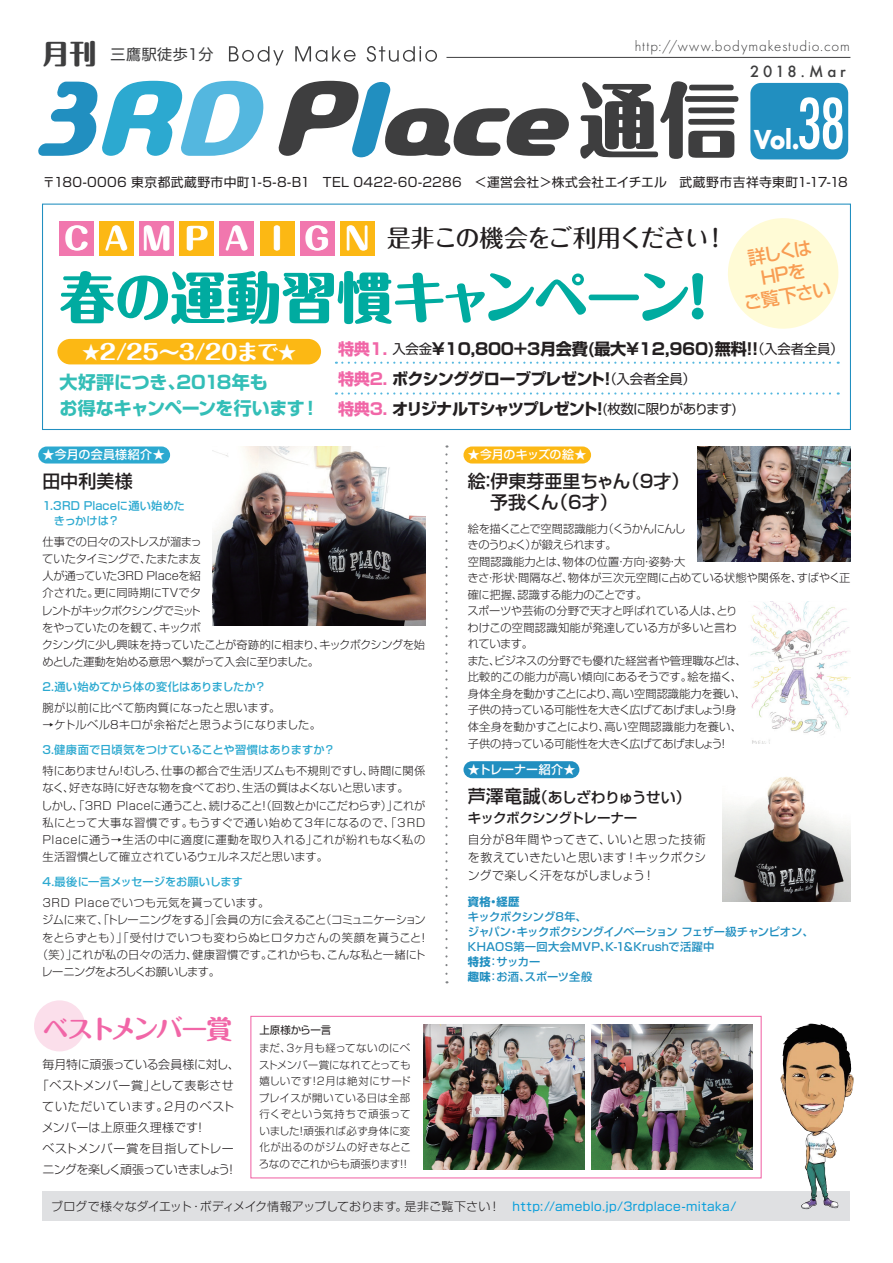
<style>
.page{position:relative;width:893px;height:1263px;background:#fff}
.page>*{position:absolute;margin:0;border:0;box-sizing:border-box;transform-origin:0 0}
.t1{font:800 81px "Maru Fo Pro";color:#3e3e3f}
.t2{font:500 condensed 67.5px "Futura";color:#fff;scale:.9 1}
.t3{font:800 55.5px "Maru Fo Pro";letter-spacing:-.02em;color:#00aba0}
.t4{font:800 30px "Maru Fo Pro";letter-spacing:.475em;color:#fff}
.t5{font:700 26.25px "Maru Fo Pro";letter-spacing:-.11em;color:#f166a7}
.t6{font:700 25.35px "Futura";color:#fff;scale:.9 1}
.t7{font:500 24px "Maru Fo Pro";letter-spacing:-.05em;color:#231f20}
.t8{font:800 21px "Maru Fo Pro";letter-spacing:-.035em;color:#fff}
.t9{font:500 18.15px/21.8px "Shin Go Pro";color:#f89d53;text-align:center}
.t10{font:700 18px/25.5px "Shin Go Pro";letter-spacing:-.015em;color:#33beb7}
.t11{font:500 18px/21px "Shin Go Pro";color:#231f20}
.t12{font:700 16.2px/30px "Shin Go Pro";letter-spacing:-.035em;color:#231f20}
.t13{font:300 15px "Futura PT";letter-spacing:.06em;color:#3e3e3f}
.t14{font:500 15px "Shin Go Pro";letter-spacing:-.065em;color:#231f20}
.t15{font:15px "Shin Go Pro";letter-spacing:.035em;color:#3e3e3f}
.t16{font:500 15px "Futura";letter-spacing:.25em;color:#3e3e3f}
.t17{font:500 13.5px "Shin Go Pro";letter-spacing:-.03em;color:#231f20}
.t18{font:12.75px "Shin Go Pro";letter-spacing:.025em;color:#231f20}
.t19{font:300 12px/18px "Shin Go Pro";color:#231f20;text-align:justify}
.t20{font:300 12px "Shin Go Pro";letter-spacing:-.09em;color:#231f20}
.t21{font:300 12px "Shin Go Pro";letter-spacing:-.03em;color:#231f20}
.t22{font:300 12px "Shin Go Pro";letter-spacing:.02em;color:#231f20}
.t23{font:300 12px "Shin Go Pro";letter-spacing:.065em;color:#231f20}
.t24{font:300 12px "Shin Go Pro";letter-spacing:.03em;color:#231f20}
.t25{font:500 12px "Shin Go Pro";letter-spacing:.025em;color:#fff}
.t26{font:500 12px "Shin Go Pro";letter-spacing:-.025em;color:#fff}
.t27{font:500 12px "Shin Go Pro";letter-spacing:.005em;color:#fff}
.t28{font:300 11.25px/16.5px "Shin Go Pro";letter-spacing:-.01em;color:#231f20}
.t29{font:300 11.25px/17.2px "Shin Go Pro";letter-spacing:-.03em;color:#231f20}
.t30{font:500 11.25px/14.2px "Shin Go Pro";letter-spacing:.005em;color:#2ca9d0}
.t31{font:500 11.25px/15px "Shin Go Pro";letter-spacing:-.015em;color:#218fc0}
.t32{font:300 11.25px "Shin Go Pro";letter-spacing:.01em;color:#231f20}
.t33{font:300 11.25px "Shin Go Pro";letter-spacing:.04em;color:#231f20}
.t34{font:300 11.25px "Shin Go Pro";letter-spacing:.03em;color:#231f20}
.t35{font:300 11.25px "Shin Go Pro";letter-spacing:.02em;color:#231f20}
.t36{font:300 11.25px "Shin Go Pro";letter-spacing:-.065em;color:#231f20}
.t37{font:700 11.25px "Shin Go Pro";color:#218fc0}
.t38{font:300 10.5px/16.5px "Shin Go Pro";letter-spacing:.005em;color:#231f20;text-align:justify}
.t39{font:10.5px "Shin Go Pro";letter-spacing:-.005em;color:#231f20}
.s1{font-family:"Maru Fo Pro";font-weight:800;font-size:27px}
.s2{font-size:18px}
.s3{color:#f166a7}
.s4{font-weight:400;font-size:13.5px}
.s5{font-weight:700}
.s6{font-weight:400;color:#069edb}
</style>
<div class="page">
<div style="left:42px;top:204px;width:809px;height:226px;border:1px solid #218fc0"></div>
<hr style="left:446px;top:57px;width:404px;height:1px;background:#3e3e3f">
<svg style="left:38px;top:81px;width:226px;height:75px"></svg>
<svg style="left:278px;top:81px;width:291px;height:76px"></svg>
<div style="left:750px;top:83px;width:98px;height:76px;background:#218fc0;border-radius:11px"></div>
<svg style="left:229px;top:46px;width:55px;height:19px"></svg>
<svg style="left:295px;top:46px;width:61px;height:16px"></svg>
<svg style="left:367px;top:46px;width:70px;height:16px"></svg>
<div style="left:340px;top:221px;width:34px;height:34px;background:#fcb814"></div>
<div style="left:300px;top:221px;width:34px;height:34px;background:#f177ae"></div>
<div style="left:260px;top:221px;width:34px;height:34px;background:#fcb814"></div>
<div style="left:220px;top:221px;width:34px;height:34px;background:#f177ae"></div>
<div style="left:180px;top:221px;width:34px;height:34px;background:#fcb814"></div>
<div style="left:140px;top:221px;width:34px;height:34px;background:#f177ae"></div>
<div style="left:100px;top:221px;width:34px;height:34px;background:#fcb814"></div>
<div style="left:60px;top:221px;width:34px;height:34px;background:#f177ae"></div>
<div style="left:43px;top:1191px;width:807px;height:29px;background:#dfe0e2"></div>
<svg style="left:445px;top:445px;width:3px;height:529px"></svg>
<div style="left:38px;top:446px;width:132px;height:17px;background:#2ca9d0;border-radius:9px"></div>
<div style="left:463px;top:446px;width:128px;height:17px;background:#fcb814;border-radius:9px"></div>
<div style="left:57px;top:339px;width:264px;height:25px;background:#fcb814;border-radius:13px"></div>
<svg style="left:728px;top:218px;width:111px;height:111px"></svg>
<svg style="left:336px;top:362px;width:503px;height:2px"></svg>
<svg style="left:336px;top:392px;width:503px;height:3px"></svg>
<img style="left:213px;top:446px;width:212px;height:179px">
<img style="left:723px;top:776px;width:127px;height:125px">
<div style="left:463px;top:761px;width:116px;height:17px;background:#218fc0;border-radius:9px"></div>
<img style="left:750px;top:602px;width:100px;height:142px">
<img style="left:697px;top:446px;width:153px;height:115px">
<div style="left:34px;top:1000px;width:51px;height:51px;background:#fbdfeb;border-radius:50%"></div>
<img style="left:780px;top:1024px;width:31px;height:186px">
<div style="left:250px;top:1016px;width:512px;height:162px;background:#fff;border:1px solid #f166a7"></div>
<img style="left:591px;top:1025px;width:162px;height:144px">
<img style="left:423px;top:1025px;width:162px;height:144px">
<h3 class="t15" style="left:43px;top:42px;width:173px"><span class="s1">月刊</span> 三鷹駅徒歩１分</h3>
<h3 class="t13" style="left:635px;top:38px;width:217px">http://www.bodymakestudio.com</h3>
<h1 class="t1" style="left:579px;top:55px;width:163px">通信</h1>
<h3 class="t16" style="left:750px;top:61px;width:97px">2018.Mar</h3>
<h2 class="t2" style="left:797px;top:82px;width:55px">38</h2>
<h3 class="t6" style="left:754px;top:122px;width:52px">Vol.</h3>
<p class="t18" style="left:43px;top:172px;width:807px">〒180-0006 東京都武蔵野市中町1-5-8-B1　TEL 0422-60-2286　＜運営会社＞株式会社エイチエル　武蔵野市吉祥寺東町1-17-18</p>
<h3 class="t4" style="left:64px;top:214px;width:307px">CAMPA I GN</h3>
<h3 class="t7" style="left:387px;top:219px;width:342px">是非この機会をご利用ください！</h3>
<h3 class="t3" style="left:60px;top:253px;width:667px">春の運動習慣キャンペーン！</h3>
<h3 class="t8" style="left:82px;top:336px;width:215px"><span class="s2">★</span>2/25～3/20まで<span class="s2">★</span></h3>
<h3 class="t9" style="left:734px;top:247px;width:89px;rotate:-10deg">詳しくは<br>HPを<br>ご覧下さい</h3>
<h3 class="t12" style="left:338px;top:332px;width:507px"><span class="s3">特典1.</span> <span class="s4">入会金</span>¥10,800＋3月会費(最大¥12,960)無料！！<span class="s4">（入会者全員）</span><span class="s3">特典2.</span> ボクシンググローブプレゼント！<span class="s4">（入会者全員）<br></span><span class="s3">特典3.</span> オリジナルTシャツプレゼント！<span class="s4">(枚数に限りがあります)</span></h3>
<h3 class="t10" style="left:60px;top:368px;width:261px">大好評につき、2018年も<br>お得なキャンペーンを行います！</h3>
<p class="t25" style="left:43px;top:445px;width:124px">★今月の会員様紹介★</p>
<h3 class="t11" style="left:43px;top:468px;width:92px">田中利美様</h3>
<p class="t30" style="left:54px;top:498px;width:133px;text-indent:-11px">1.3RD Placeに通い始めたきっかけは？</p>
<p class="t29" style="left:42px;top:531px;width:385px">仕事での日々のストレスが溜まっ<br>ていたタイミングで、たまたま友<br>人が通っていた3RD Placeを紹<br>介された。更に同時期にTVでタ<br>レントがキックボクシングでミット<br>をやっていたのを観て、キックボ<br>クシングに少し興味を持っていたことが奇跡的に相まり、キックボクシングを始めとした運動を始める意思へ繋がって入会に至りました。</p>
<p class="t30" style="left:43px;top:678px;width:225px">2.通い始めてから体の変化はありましたか？</p>
<p class="t35" style="left:43px;top:699px;width:239px">腕が以前に比べて筋肉質になったと思います。</p>
<p class="t28" style="left:43px;top:715px;width:280px">→ケトルベル8キロが余裕だと思うようになりました。</p>
<p class="t30" style="left:43px;top:741px;width:294px">3.健康面で日頃気をつけていることや習慣はありますか？</p>
<p class="t28" style="left:41px;top:761px;width:386px;line-height:17.2px">特にありません！むしろ、仕事の都合で生活リズムも不規則ですし、時間に関係なく、好きな時に好きな物を食べており、生活の質はよくないと思います。<br>しかし、「3RD Placeに通うこと、続けること！（回数とかにこだわらず）」これが私にとって大事な習慣です。もうすぐで通い始めて3年になるので、「3RD Placeに通う→生活の中に適度に運動を取り入れる」これが紛れもなく私の生活習慣として確立されているウェルネスだと思います。</p>
<p class="t30" style="left:43px;top:873px;width:202px">4.最後に一言メッセージをお願いします</p>
<p class="t34" style="left:43px;top:894px;width:228px">3RD Placeでいつも元気を貰っています。</p>
<p class="t29" style="left:42px;top:910px;width:385px">ジムに来て、「トレーニングをする」「会員の方に会えること（コミュニケーション</p>
<p class="t33" style="left:42px;top:928px;width:388px">をとらずとも）」「受付けでいつも変わらぬヒロタカさんの笑顔を貰うこと！</p>
<p class="t32" style="left:37px;top:945px;width:390px">（笑）」これが私の日々の活力、健康習慣です。これからも、こんな私と一緒にト</p>
<p class="t36" style="left:42px;top:963px;width:180px">レーニングをよろしくお願いします。</p>
<h3 class="t5" style="left:43px;top:1008px;width:192px">ベストメンバー賞</h3>
<p class="t39" style="left:259px;top:1021px;width:73px">上原様から一言</p>
<p class="t38" style="left:259px;top:1038px;width:153px">まだ、3ヶ月も経ってないのにベストメンバー賞になれてとっても嬉しいです！2月は絶対にサードプレイスが開いている日は全部行くぞという気持ちで頑張っていました！頑張れば必ず身体に変化が出るのがジムの好きなところなのでこれからも頑張ります！！</p>
<p class="t21" style="left:43px;top:1055px;width:199px">毎月特に頑張っている会員様に対し、</p>
<p class="t22" style="left:37px;top:1076px;width:198px">「ベストメンバー賞」として表彰させ</p>
<p class="t23" style="left:42px;top:1097px;width:194px">ていただいています。2月のベスト</p>
<p class="t19" style="left:42px;top:1117px;width:166px">メンバーは上原亜久理様です！</p>
<p class="t24" style="left:43px;top:1139px;width:193px">ベストメンバー賞を目指してトレー</p>
<p class="t20" style="left:42px;top:1160px;width:196px">ニングを楽しく頑張っていきましょう！</p>
<p class="t26" style="left:468px;top:445px;width:120px">★今月のキッズの絵★</p>
<h3 class="t11" style="left:490px;top:468px;width:201px;text-indent:-22px">絵：伊東芽亜里ちゃん（9才）予我くん（6才）</h3>
<p class="t28" style="left:467px;top:519px;width:385px">絵を描くことで空間認識能力（くうかんにんし<br>きのうりょく）が鍛えられます。<br>空間認識能力とは、物体の位置・方向・姿勢・大<br>きさ・形状・間隔など、物体が三次元空間に占めている状態や関係を、すばやく正確に把握、認識する能力のことです。<br>スポーツや芸術の分野で天才と呼ばれている人は、とり<br>わけこの空間認識知能が発達している方が多いと言わ<br>れています。<br>また、ビジネスの分野でも優れた経営者や管理職などは、<br>比較的この能力が高い傾向にあるそうです。絵を描く、<br>身体全身を動かすことにより、高い空間認識能力を養い、<br>子供の持っている可能性を大きく広げてあげましょう！身<br>体全身を動かすことにより、高い空間認識能力を養い、<br>子供の持っている可能性を大きく広げてあげましょう！</p>
<p class="t27" style="left:468px;top:759px;width:109px">★トレーナー紹介★</p>
<h3 class="t14" style="left:468px;top:784px;width:225px"><span class="s2">芦澤竜誠</span>（あしざわりゅうせい）</h3>
<p class="t17" style="left:468px;top:806px;width:171px">キックボクシングトレーナー</p>
<p class="t19" style="left:468px;top:829px;width:240px">自分が8年間やってきて、いいと思った技術を教えていきたいと思います！キックボクシングで楽しく汗をながしましょう！</p>
<p class="t37" style="left:468px;top:892px;width:53px">資格・経歴</p>
<p class="t31" style="left:468px;top:908px;width:347px">キックボクシング8年、<br>ジャパン・キックボクシングイノベーション フェザー級チャンピオン、<br>KHAOS第一回大会MVP、K-1&amp;Krushで活躍中<br><span class="s5">特技</span>：サッカー<br><span class="s5">趣味</span>：お酒、スポーツ全般</p>
<p class="t19" style="left:51px;top:1196px;width:687px">ブログで様々なダイエット・ボディメイク情報アップしております。是非ご覧下さい！　<span class="s6">http://ameblo.jp/3rdplace-mitaka/</span></p>
</div>
